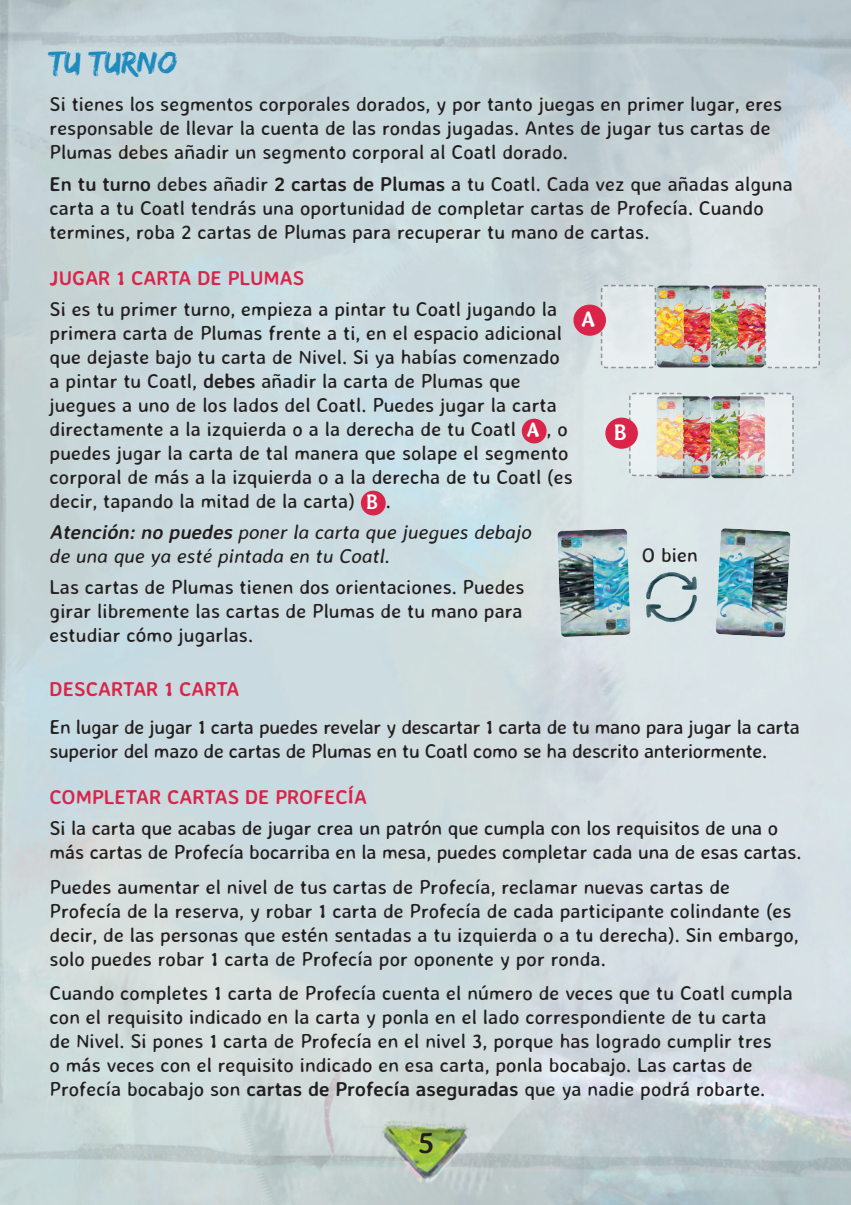
<style>
.page{position:relative;width:851px;height:1205px;background:#fff}
.page>*{position:absolute;margin:0;border:0;box-sizing:border-box;transform-origin:0 0}
.t1{font:32.5px "Edo SZ";color:#1e8bc0}
.t2{font:700 30px "Averia";color:#231f20}
.t3{font:700 22.5px "Averia";color:#fff}
.t4{font:20px/24px "Averia Sans Libre";color:#231f20}
.t5{font:20px/24px "Averia Sans Libre";letter-spacing:-.02em;color:#231f20}
.t6{font:italic 20px/24px "Averia Sans Libre";color:#231f20}
.t7{font:700 20px "Averia Sans Libre";color:#da244a}
.s1{font-weight:700}
.s2{font-family:"Averia";font-weight:700;font-size:21px;color:#fff}
</style>
<div class="page">
<img style="left:0;top:0;width:850px;height:1205px">
<div style="left:521px;top:419px;width:25px;height:24px;background:#da244a;border-radius:50%"></div>
<div style="left:361px;top:491px;width:24px;height:24px;background:#da244a;border-radius:50%"></div>
<img style="left:600px;top:284px;width:220px;height:87px">
<div style="left:573px;top:305px;width:33px;height:31px;background:#da244a;border-radius:50%"></div>
<img style="left:557px;top:529px;width:73px;height:108px">
<img style="left:715px;top:528px;width:75px;height:109px">
<img style="left:641px;top:567px;width:60px;height:59px">
<img style="left:628px;top:392px;width:166px;height:89px">
<div style="left:605px;top:418px;width:32px;height:31px;background:#da244a;border-radius:50%"></div>
<h1 class="t1" style="left:50px;top:44px;width:129px">TU TURNO</h1>
<p class="t4" style="left:50px;top:92px;width:734px">Si tienes los segmentos corporales dorados, y por tanto juegas en primer lugar, eres responsable de llevar la cuenta de las rondas jugadas. Antes de jugar tus cartas de<br>Plumas debes añadir un segmento corporal al Coatl dorado.</p>
<p class="t4" style="left:50px;top:171px;width:744px"><span class="s1">En tu turno</span> debes añadir <span class="s1">2 cartas de Plumas</span> a tu Coatl. Cada vez que añadas alguna carta a tu Coatl tendrás una oportunidad de completar cartas de Profecía. Cuando termines, roba 2 cartas de Plumas para recuperar tu mano de cartas.</p>
<p class="t7" style="left:50px;top:265px;width:256px">JUGAR 1 CARTA DE PLUMAS</p>
<p class="t4" style="left:50px;top:297px;width:524px">Si es tu primer turno, empieza a pintar tu Coatl jugando la primera carta de Plumas frente a ti, en el espacio adicional que dejaste bajo tu carta de Nivel. Si ya habías comenzado a pintar tu Coatl, <span class="s1">debes</span> añadir la carta de Plumas que juegues a uno de los lados del Coatl. Puedes jugar la carta directamente a la izquierda o a la derecha de tu Coatl <span class="s2">A</span> , o puedes jugar la carta de tal manera que solape el segmento corporal de más a la izquierda o a la derecha de tu Coatl (es decir, tapando la mitad de la carta) <span class="s2">B</span> .</p>
<p class="t6" style="left:50px;top:520px;width:483px"><span class="s1">Atención: no puedes</span> poner la carta que juegues debajo de una que ya esté pintada en tu Coatl.</p>
<p class="t4" style="left:50px;top:575px;width:476px;text-align:justify">Las cartas de Plumas tienen dos orientaciones. Puedes girar libremente las cartas de Plumas de tu mano para estudiar cómo jugarlas.</p>
<p class="t7" style="left:50px;top:676px;width:191px">DESCARTAR 1 CARTA</p>
<p class="t5" style="left:50px;top:714px;width:751px">En lugar de jugar 1 carta puedes revelar y descartar 1 carta de tu mano para jugar la carta superior del mazo de cartas de Plumas en tu Coatl como se ha descrito anteriormente.</p>
<p class="t7" style="left:50px;top:784px;width:319px">COMPLETAR CARTAS DE PROFECÍA</p>
<p class="t4" style="left:50px;top:816px;width:753px">Si la carta que acabas de jugar crea un patrón que cumpla con los requisitos de una o más cartas de Profecía bocarriba en la mesa, puedes completar cada una de esas cartas.</p>
<p class="t4" style="left:50px;top:874px;width:750px">Puedes aumentar el nivel de tus cartas de Profecía, reclamar nuevas cartas de Profecía de la reserva, y robar 1 carta de Profecía de cada participante colindante (es decir, de las personas que estén sentadas a tu izquierda o a tu derecha). Sin embargo, solo puedes robar 1 carta de Profecía por oponente y por ronda.</p>
<p class="t4" style="left:50px;top:981px;width:744px">Cuando completes 1 carta de Profecía cuenta el número de veces que tu Coatl cumpla con el requisito indicado en la carta y ponla en el lado correspondiente de tu carta<br>de Nivel. Si pones 1 carta de Profecía en el nivel 3, porque has logrado cumplir tres<br>o más veces con el requisito indicado en esa carta, ponla bocabajo. Las cartas de Profecía bocabajo son <span class="s1">cartas de Profecía aseguradas</span> que ya nadie podrá robarte.</p>
<p class="t3" style="left:580px;top:307px;width:17px">A</p>
<p class="t3" style="left:613px;top:420px;width:16px">B</p>
<p class="t4" style="left:641px;top:542px;width:57px">O bien</p>
<h2 class="t2" style="left:417px;top:1126px;width:18px">5</h2>
</div>
